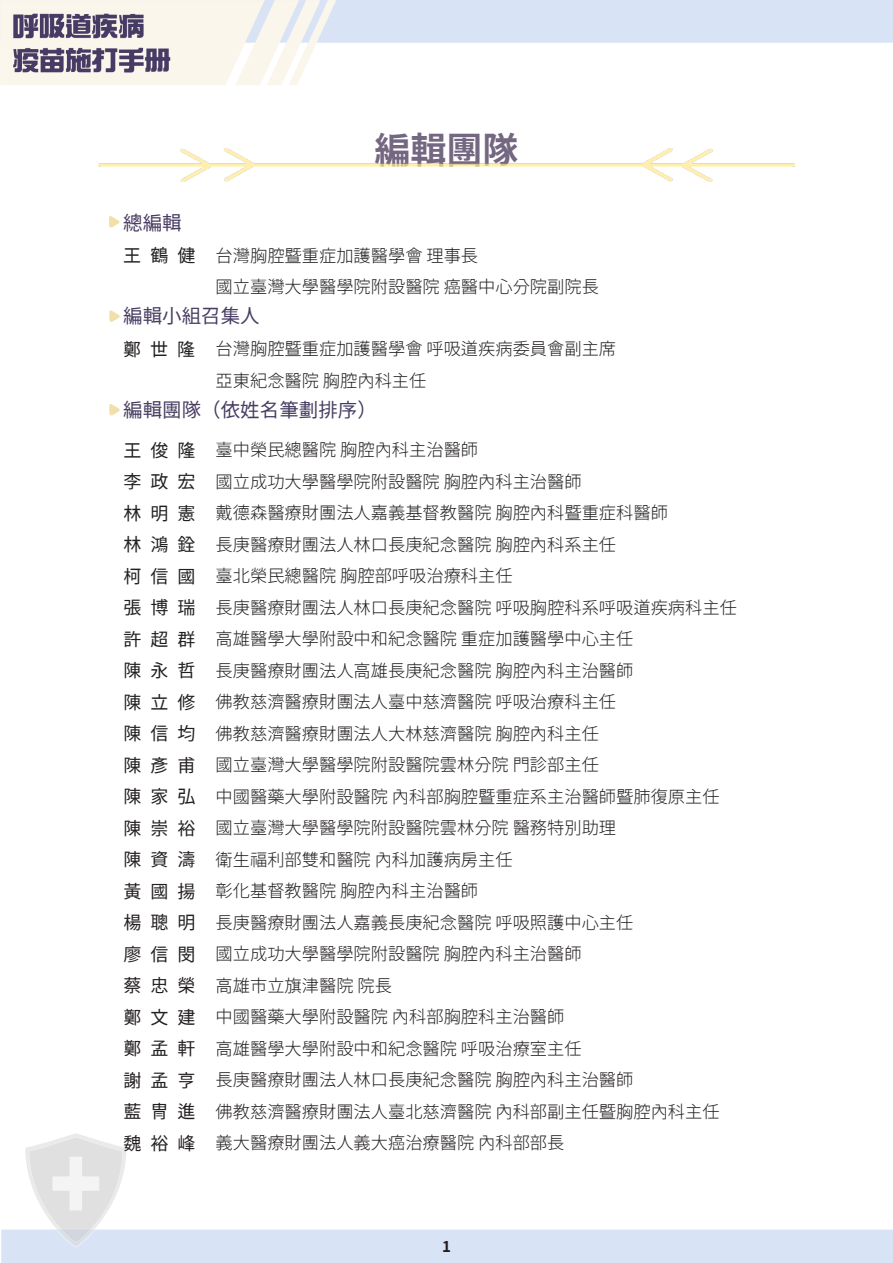
<style>
.page{position:relative;width:893px;height:1263px;background:#fff}
.page>*{position:absolute;margin:0;border:0;box-sizing:border-box;transform-origin:0 0}
.TOC_title{font:700 36px "Taipei Sans TC Beta";color:#746781}
.內文{font:19.5px "Taipei Sans TC Beta";color:#483d62}
.人{font:18px "Taipei Sans TC Beta";letter-spacing:.5em;color:#231f20}
.單位{font:300 17.25px "Taipei Sans TC Beta";color:#231f20}
.t1{font:700 15px "Taipei Sans TC Beta";color:#231f20}
</style>
<div class="page">
<img style="left:0;top:0;width:893px;height:1263px">
<svg style="left:109px;top:216px;width:11px;height:12px"></svg>
<svg style="left:109px;top:403px;width:11px;height:13px"></svg>
<img style="left:99px;top:149px;width:695px;height:32px">
<svg style="left:109px;top:310px;width:11px;height:13px"></svg>
<p class="內文" style="left:123px;top:212px;width:60px">總編輯</p>
<p class="人" style="left:123px;top:246px;width:73px">王鶴健</p>
<p class="TOC_title" style="left:374px;top:129px;width:146px">編輯團隊</p>
<p class="單位" style="left:216px;top:246px;width:264px">台灣胸腔暨重症加護醫學會 理事長</p>
<p class="單位" style="left:216px;top:277px;width:385px">國立臺灣大學醫學院附設醫院 癌醫中心分院副院長</p>
<p class="內文" style="left:123px;top:305px;width:138px">編輯小組召集人</p>
<p class="人" style="left:123px;top:339px;width:73px">鄭世隆</p>
<p class="單位" style="left:216px;top:339px;width:402px">台灣胸腔暨重症加護醫學會 呼吸道疾病委員會副主席</p>
<p class="單位" style="left:216px;top:371px;width:212px">亞東紀念醫院 胸腔內科主任</p>
<p class="內文" style="left:123px;top:399px;width:255px">編輯團隊（依姓名筆劃排序）</p>
<p class="人" style="left:123px;top:440px;width:73px">王俊隆</p>
<p class="人" style="left:123px;top:471px;width:73px">李政宏</p>
<p class="人" style="left:123px;top:503px;width:73px">林明憲</p>
<p class="人" style="left:123px;top:534px;width:73px">林鴻銓</p>
<p class="人" style="left:123px;top:566px;width:73px">柯信國</p>
<p class="人" style="left:123px;top:597px;width:73px">張博瑞</p>
<p class="人" style="left:123px;top:629px;width:73px">許超群</p>
<p class="人" style="left:123px;top:660px;width:73px">陳永哲</p>
<p class="人" style="left:123px;top:692px;width:73px">陳立修</p>
<p class="人" style="left:123px;top:723px;width:73px">陳信均</p>
<p class="人" style="left:123px;top:755px;width:73px">陳彥甫</p>
<p class="人" style="left:123px;top:786px;width:73px">陳家弘</p>
<p class="人" style="left:123px;top:818px;width:73px">陳崇裕</p>
<p class="人" style="left:123px;top:849px;width:73px">陳資濤</p>
<p class="人" style="left:123px;top:881px;width:73px">黃國揚</p>
<p class="人" style="left:123px;top:912px;width:73px">楊聰明</p>
<p class="人" style="left:123px;top:944px;width:73px">廖信閔</p>
<p class="人" style="left:123px;top:975px;width:73px">蔡忠榮</p>
<p class="人" style="left:123px;top:1007px;width:73px">鄭文建</p>
<p class="人" style="left:123px;top:1038px;width:73px">鄭孟軒</p>
<p class="人" style="left:123px;top:1070px;width:73px">謝孟亨</p>
<p class="人" style="left:123px;top:1101px;width:73px">藍冑進</p>
<p class="人" style="left:123px;top:1133px;width:73px">魏裕峰</p>
<p class="單位" style="left:216px;top:440px;width:264px">臺中榮民總醫院 胸腔內科主治醫師</p>
<p class="單位" style="left:216px;top:471px;width:368px">國立成功大學醫學院附設醫院 胸腔內科主治醫師</p>
<p class="單位" style="left:216px;top:503px;width:454px">戴德森醫療財團法人嘉義基督教醫院 胸腔內科暨重症科醫師</p>
<p class="單位" style="left:216px;top:534px;width:402px">長庚醫療財團法人林口長庚紀念醫院 胸腔內科系主任</p>
<p class="單位" style="left:216px;top:566px;width:299px">臺北榮民總醫院 胸腔部呼吸治療科主任</p>
<p class="單位" style="left:216px;top:597px;width:523px">長庚醫療財團法人林口長庚紀念醫院 呼吸胸腔科系呼吸道疾病科主任</p>
<p class="單位" style="left:216px;top:629px;width:419px">高雄醫學大學附設中和紀念醫院 重症加護醫學中心主任</p>
<p class="單位" style="left:216px;top:660px;width:419px">長庚醫療財團法人高雄長庚紀念醫院 胸腔內科主治醫師</p>
<p class="單位" style="left:216px;top:692px;width:402px">佛教慈濟醫療財團法人臺中慈濟醫院 呼吸治療科主任</p>
<p class="單位" style="left:216px;top:723px;width:385px">佛教慈濟醫療財團法人大林慈濟醫院 胸腔內科主任</p>
<p class="單位" style="left:216px;top:755px;width:385px">國立臺灣大學醫學院附設醫院雲林分院 門診部主任</p>
<p class="單位" style="left:216px;top:786px;width:506px">中國醫藥大學附設醫院 內科部胸腔暨重症系主治醫師暨肺復原主任</p>
<p class="單位" style="left:216px;top:818px;width:402px">國立臺灣大學醫學院附設醫院雲林分院 醫務特別助理</p>
<p class="單位" style="left:216px;top:849px;width:299px">衛生福利部雙和醫院 內科加護病房主任</p>
<p class="單位" style="left:216px;top:881px;width:264px">彰化基督教醫院 胸腔內科主治醫師</p>
<p class="單位" style="left:216px;top:912px;width:419px">長庚醫療財團法人嘉義長庚紀念醫院 呼吸照護中心主任</p>
<p class="單位" style="left:216px;top:944px;width:368px">國立成功大學醫學院附設醫院 胸腔內科主治醫師</p>
<p class="單位" style="left:216px;top:975px;width:178px">高雄市立旗津醫院 院長</p>
<p class="單位" style="left:216px;top:1007px;width:350px">中國醫藥大學附設醫院 內科部胸腔科主治醫師</p>
<p class="單位" style="left:216px;top:1038px;width:368px">高雄醫學大學附設中和紀念醫院 呼吸治療室主任</p>
<p class="單位" style="left:216px;top:1070px;width:419px">長庚醫療財團法人林口長庚紀念醫院 胸腔內科主治醫師</p>
<p class="單位" style="left:216px;top:1101px;width:506px">佛教慈濟醫療財團法人臺北慈濟醫院 內科部副主任暨胸腔內科主任</p>
<p class="單位" style="left:216px;top:1133px;width:350px">義大醫療財團法人義大癌治療醫院 內科部部長</p>
<p class="t1" style="left:442px;top:1238px;width:10px">1</p>
</div>
